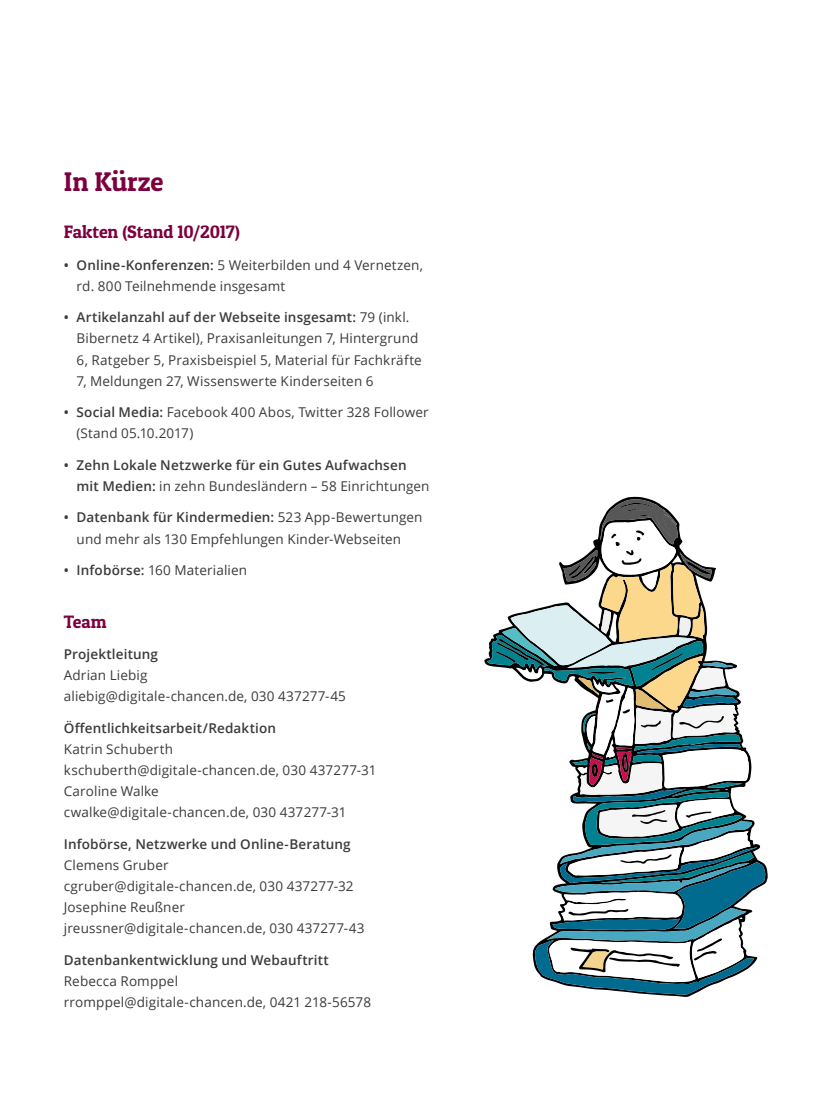
<style>
.page{position:relative;width:830px;height:1106px;background:#fff}
.page>*{position:absolute;margin:0;border:0;box-sizing:border-box;transform-origin:0 0}
.t1{font:27px "Patua One";letter-spacing:-.005em;color:#7c003d}
.t2{font:18px "Patua One";letter-spacing:-.01em;color:#7c003d}
.t3{font:13.5px/21px "Open Sans";letter-spacing:.01em;color:#3b3b3a}
.t4{font:600 13.5px/21px "Open Sans";letter-spacing:.01em;color:#3b3b3a}
.s1{font-weight:600}
.s2{font-weight:400}
</style>
<div class="page">
<svg style="left:487px;top:499px;width:278px;height:496px"></svg>
<h1 class="t1" style="left:64px;top:164px;width:101px">In Kürze</h1>
<h2 class="t2" style="left:64px;top:221px;width:178px">Fakten (Stand 10/2017)</h2>
<p class="t3" style="left:77px;top:254px;width:348px;text-indent:-13px"><span class="s1">• Online-Konferenzen:</span> 5 Weiterbilden und 4 Vernetzen, rd. 800 Teilnehmende insgesamt</p>
<p class="t3" style="left:77px;top:307px;width:346px;text-indent:-13px"><span class="s1">• Artikelanzahl auf der Webseite insgesamt:</span> 79 (inkl.<br>Bibernetz 4 Artikel), Praxisanleitungen 7, Hintergrund 6, Ratgeber 5, Praxisbeispiel 5, Material für Fachkräfte 7, Meldungen 27, Wissenswerte Kinderseiten 6</p>
<p class="t3" style="left:77px;top:401px;width:353px;text-indent:-13px"><span class="s1">• Social Media:</span> Facebook 400 Abos, Twitter 328 Follower (Stand 05.10.2017)</p>
<p class="t4" style="left:77px;top:454px;width:354px;text-indent:-13px">• Zehn Lokale Netzwerke für ein Gutes Aufwachsen mit Medien: <span class="s2">in zehn Bundesländern – 58 Einrichtungen</span></p>
<p class="t3" style="left:77px;top:506px;width:347px;text-indent:-13px"><span class="s1">• Datenbank für Kindermedien:</span> 523 App-Bewertungen und mehr als 130 Empfehlungen Kinder-Webseiten</p>
<p class="t3" style="left:64px;top:559px;width:185px"><span class="s1">• Infobörse:</span> 160 Materialien</p>
<h2 class="t2" style="left:64px;top:610px;width:44px">Team</h2>
<p class="t4" style="left:64px;top:643px;width:96px">Projektleitung</p>
<p class="t3" style="left:64px;top:664px;width:283px">Adrian Liebig<br>aliebig@digitale-chancen.de, 030 437277-45</p>
<p class="t4" style="left:64px;top:717px;width:214px">Öffentlichkeitsarbeit/Redaktion</p>
<p class="t3" style="left:64px;top:738px;width:314px">Katrin Schuberth kschuberth@digitale-chancen.de, 030 437277-31<br>Caroline Walke<br>cwalke@digitale-chancen.de, 030 437277-31</p>
<p class="t4" style="left:64px;top:833px;width:288px">Infobörse, Netzwerke und Online-Beratung</p>
<p class="t3" style="left:64px;top:854px;width:302px">Clemens Gruber<br>cgruber@digitale-chancen.de, 030 437277-32<br>Josephine Reußner jreussner@digitale-chancen.de, 030 437277-43</p>
<p class="t4" style="left:64px;top:949px;width:266px">Datenbankentwicklung und Webauftritt</p>
<p class="t3" style="left:64px;top:970px;width:309px">Rebecca Romppel rromppel@digitale-chancen.de, 0421 218-56578</p>
</div>
